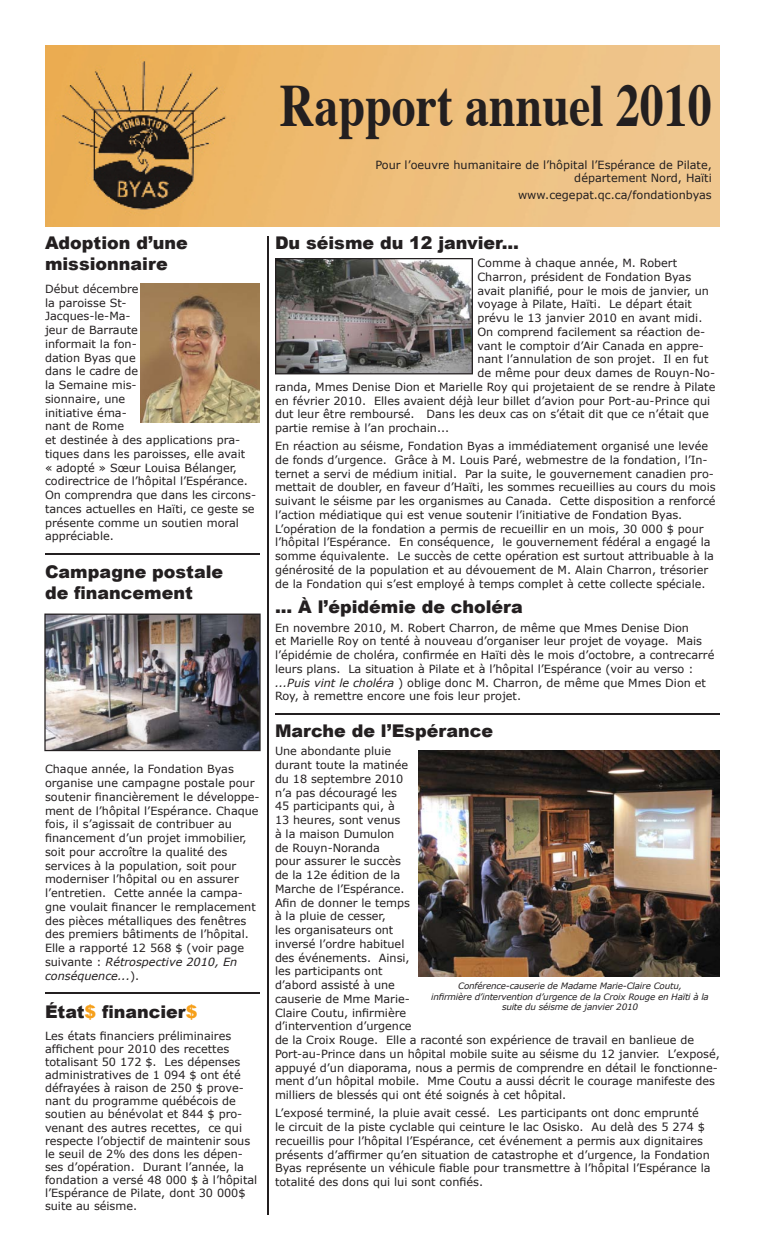
<style>
.page{position:relative;width:765px;height:1260px;background:#fff}
.page>*{position:absolute;margin:0;border:0;box-sizing:border-box;transform-origin:0 0}
.t1{font:700 60px "Times";color:#231f20;scale:.8 1}
.t2{font:900 17.5px/21px "Arial";color:#231f20}
.t3{font:11.25px/13.8px "Verdana";color:#231f20}
.t4{font:italic 8.75px/10.5px "Verdana";letter-spacing:-.02em;color:#231f20;text-align:center}
.s1{font-style:italic}
.s2{color:#f6a01b}
</style>
<div class="page">
<img style="left:418px;top:750px;width:302px;height:227px">
<img style="left:45px;top:45px;width:675px;height:181px">
<hr style="left:268px;top:236px;width:1px;height:979px;background:#231f20">
<hr style="left:45px;top:992px;width:215px;height:2px;background:#231f20">
<hr style="left:275px;top:714px;width:445px;height:1px;background:#231f20">
<hr style="left:45px;top:554px;width:215px;height:1px;background:#231f20">
<svg style="left:275px;top:258px;width:198px;height:116px;background:#74706f"></svg>
<img style="left:141px;top:283px;width:119px;height:140px">
<img style="left:44px;top:614px;width:217px;height:137px">
<h2 class="t2" style="left:45px;top:233px;width:144px">Adoption d’une missionnaire</h2>
<p class="t3" style="left:45px;top:282px;width:213px">Début décembre<br>la paroisse St-<br>Jacques-le-Ma-<br>jeur de Barraute<br>informait la fon-<br>dation Byas que<br>dans le cadre de<br>la Semaine mis-<br>sionnaire, une<br>initiative éma-<br>nant de Rome<br>et destinée à des applications pra&shy;tiques dans les paroisses, elle avait<br>« adopté » Sœur Louisa Bélanger, codirectrice de l’hôpital l’Espérance.<br>On comprendra que dans les circons&shy;tances actuelles en Haïti, ce geste se présente comme un soutien moral appréciable.</p>
<h2 class="t2" style="left:45px;top:562px;width:180px">Campagne postale de financement</h2>
<p class="t3" style="left:45px;top:762px;width:216px">Chaque année, la Fondation Byas organise une campagne postale pour soutenir financièrement le développe&shy;ment de l’hôpital l’Espérance. Chaque fois, il s’agissait de contribuer au financement d’un projet immobilier, soit pour accroître la qualité des services à la population, soit pour moderniser l’hôpital ou en assurer l’entretien. Cette année la campa&shy;gne voulait financer le remplacement des pièces métalliques des fenêtres des premiers bâtiments de l’hôpital.<br>Elle a rapporté 12 568 $ (voir page suivante : <span class="s1">Rétrospective 2010, En conséquence...</span>).</p>
<h2 class="t2" style="left:45px;top:1001px;width:154px">État<span class="s2">$</span> financier<span class="s2">$</span></h2>
<p class="t3" style="left:45px;top:1029px;width:214px;line-height:13.1px">Les états financiers préliminaires affichent pour 2010 des recettes totalisant 50 172 $. Les dépenses administratives de 1 094 $ ont été défrayées à raison de 250 $ prove&shy;nant du programme québécois de soutien au bénévolat et 844 $ pro&shy;venant des autres recettes, ce qui respecte l’objectif de maintenir sous le seuil de 2% des dons les dépen&shy;ses d’opération. Durant l’année, la fondation a versé 48 000 $ à l’hôpital l’Espérance de Pilate, dont 30 000$ suite au séisme.</p>
<h1 class="t1" style="left:280px;top:48px;width:542px">Rapport annuel 2010</h1>
<p class="t3" style="left:375px;top:158px;width:338px;line-height:12.5px;text-align:right">Pour l’oeuvre humanitaire de l’hôpital l’Espérance de Pilate, département Nord, Haïti</p>
<p class="t3" style="left:518px;top:187px;width:195px">www.cegepat.qc.ca/fondationbyas</p>
<h2 class="t2" style="left:275px;top:232px;width:246px">Du séisme du 12 janvier...</h2>
<p class="t3" style="left:477px;top:256px;width:201px">Comme à chaque année, M. Robert</p>
<p class="t3" style="left:477px;top:269px;width:215px">Charron, président de Fondation Byas</p>
<p class="t3" style="left:477px;top:283px;width:233px">avait planifié, pour le mois de janvier, un</p>
<p class="t3" style="left:477px;top:297px;width:216px">voyage à Pilate, Haïti. Le départ était</p>
<p class="t3" style="left:477px;top:311px;width:227px">prévu le 13 janvier 2010 en avant midi.</p>
<p class="t3" style="left:477px;top:324px;width:229px">On comprend facilement sa réaction de-</p>
<p class="t3" style="left:477px;top:338px;width:228px">vant le comptoir d’Air Canada en appre-</p>
<p class="t3" style="left:477px;top:352px;width:233px">nant l’annulation de son projet. Il en fut</p>
<p class="t3" style="left:477px;top:366px;width:239px">de même pour deux dames de Rouyn-No-</p>
<p class="t3" style="left:275px;top:379px;width:442px">randa, Mmes Denise Dion et Marielle Roy qui projetaient de se rendre à Pilate</p>
<p class="t3" style="left:275px;top:393px;width:437px">en février 2010. Elles avaient déjà leur billet d’avion pour Port-au-Prince qui</p>
<p class="t3" style="left:275px;top:407px;width:435px">dut leur être remboursé. Dans les deux cas on s’était dit que ce n’était que</p>
<p class="t3" style="left:275px;top:421px;width:176px">partie remise à l’an prochain...</p>
<p class="t3" style="left:275px;top:439px;width:442px">En réaction au séisme, Fondation Byas a immédiatement organisé une levée de fonds d’urgence. Grâce à M. Louis Paré, webmestre de la fondation, l’In&shy;ternet a servi de médium initial. Par la suite, le gouvernement canadien pro&shy;mettait de doubler, en faveur d’Haïti, les sommes recueillies au cours du mois suivant le séisme par les organismes au Canada. Cette disposition a renforcé l’action médiatique qui est venue soutenir l’initiative de Fondation Byas.<br>L’opération de la fondation a permis de recueillir en un mois, 30 000 $ pour l’hôpital l’Espérance. En conséquence, le gouvernement fédéral a engagé la somme équivalente. Le succès de cette opération est surtout attribuable à la générosité de la population et au dévouement de M. Alain Charron, trésorier de la Fondation qui s’est employé à temps complet à cette collecte spéciale.</p>
<h2 class="t2" style="left:275px;top:597px;width:249px">... À l’épidémie de choléra</h2>
<p class="t3" style="left:275px;top:620px;width:441px">En novembre 2010, M. Robert Charron, de même que Mmes Denise Dion<br>et Marielle Roy on tenté à nouveau d’organiser leur projet de voyage. Mais l’épidémie de choléra, confirmée en Haïti dès le mois d’octobre, a contrecarré leurs plans. La situation à Pilate et à l’hôpital l’Espérance (voir au verso : <span class="s1">...Puis vint le choléra</span> ) oblige donc M. Charron, de même que Mmes Dion et Roy, à remettre encore une fois leur projet.</p>
<h2 class="t2" style="left:275px;top:720px;width:220px">Marche de l’Espérance</h2>
<p class="t3" style="left:275px;top:744px;width:446px">Une abondante pluie<br>durant toute la matinée<br>du 18 septembre 2010<br>n’a pas découragé les<br>45 participants qui, à<br>13 heures, sont venus<br>à la maison Dumulon<br>de Rouyn-Noranda<br>pour assurer le succès<br>de la 12e édition de la<br>Marche de l’Espérance.<br>Afin de donner le temps<br>à la pluie de cesser,<br>les organisateurs ont<br>inversé l’ordre habituel<br>des événements. Ainsi,<br>les participants ont<br>d’abord assisté à une<br>causerie de Mme Marie-<br>Claire Coutu, infirmière<br>d’intervention d’urgence<br>de la Croix Rouge. Elle a raconté son expérience de travail en banlieue de<br>Port-au-Prince dans un hôpital mobile suite au séisme du 12 janvier. L’exposé, appuyé d’un diaporama, nous a permis de comprendre en détail le fonctionne&shy;ment d’un hôpital mobile. Mme Coutu a aussi décrit le courage manifeste des milliers de blessés qui ont été soignés à cet hôpital.</p>
<p class="t3" style="left:275px;top:1106px;width:437px">L’exposé terminé, la pluie avait cessé. Les participants ont donc emprunté le circuit de la piste cyclable qui ceinture le lac Osisko. Au delà des 5 274 $ recueillis pour l’hôpital l’Espérance, cet événement a permis aux dignitaires présents d’affirmer qu’en situation de catastrophe et d’urgence, la Fondation Byas représente un véhicule fiable pour transmettre à l’hôpital l’Espérance la totalité des dons qui lui sont confiés.</p>
<p class="t4" style="left:431px;top:980px;width:279px">Conférence-causerie de Madame Marie-Claire Coutu,<br>infirmière d’intervention d’urgence de la Croix Rouge en Haïti à la suite du séisme de janvier 2010</p>
</div>
